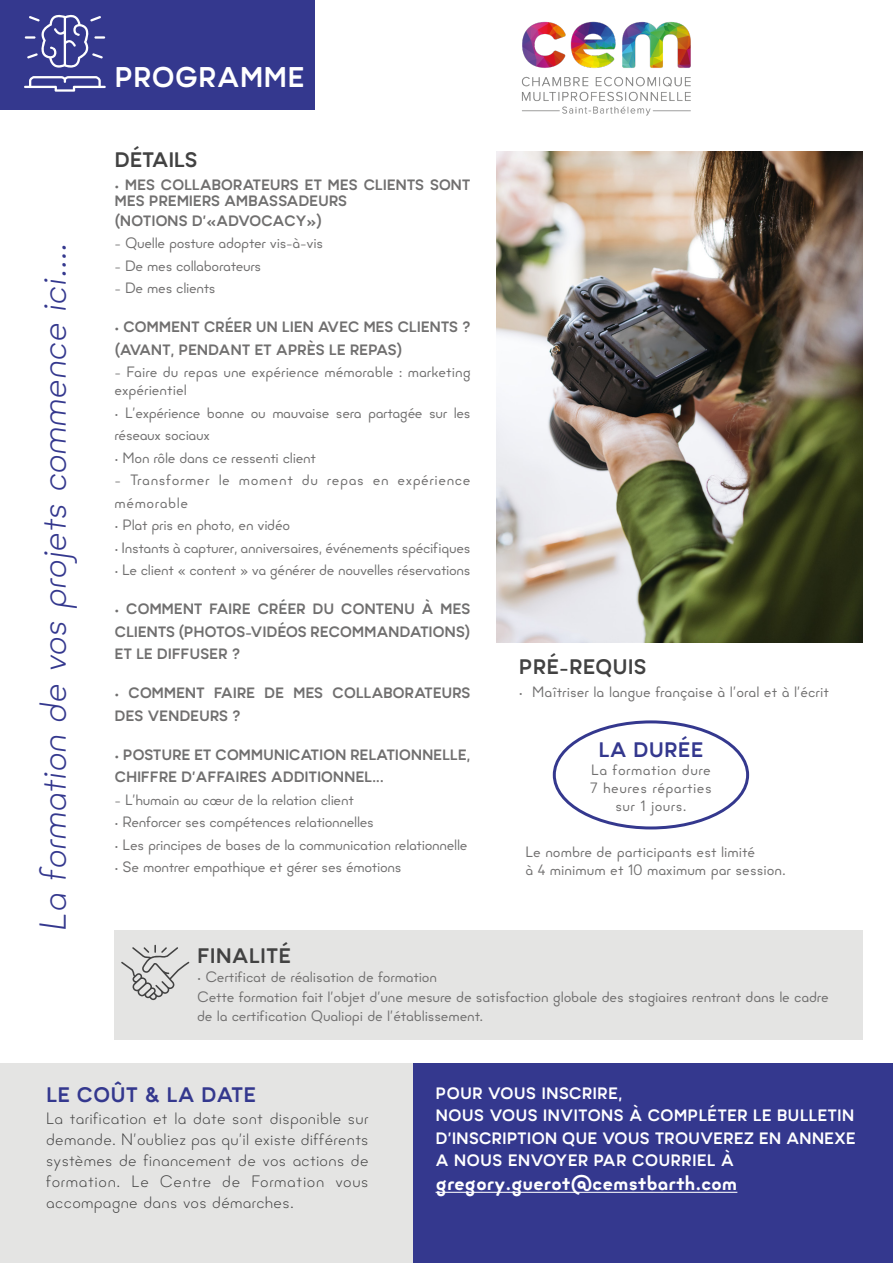
<style>
.page{position:relative;width:893px;height:1263px;background:#fff}
.page>*{position:absolute;margin:0;border:0;box-sizing:border-box;transform-origin:0 0}
.t1{font:italic 300 37.5px "Minimo";color:#34388e}
.t2{font:700 28.5px "Minimo";color:#fff}
.t3{font:700 21px "Minimo";letter-spacing:-.01em;color:#fff}
.t4{font:700 21px "Minimo";color:#34388e}
.t5{font:700 21px "Minimo";color:#424242}
.t6{font:700 21px "Minimo";letter-spacing:-.02em;color:#424242}
.t7{font:300 16.5px/21px "Minimo";letter-spacing:.02em;color:#424242;text-align:justify}
.t8{font:700 16.5px/22.5px "Minimo";color:#fff}
.t9{font:15px/19.5px "Minimo";letter-spacing:-.02em;color:#706f6f}
.t10{font:700 15px/22.5px "Minimo";letter-spacing:-.02em;color:#706f6f}
.t11{font:15px/18px "Minimo";color:#706f6f}
.t12{font:15px/22.5px "Minimo";letter-spacing:.035em;color:#706f6f}
.t13{font:15px/18px "Minimo";letter-spacing:.03em;color:#706f6f;text-align:center}
</style>
<div class="page">
<img style="left:521px;top:21px;width:170px;height:95px">
<div style="left:0;top:0;width:315px;height:109px;background:#34388e"></div>
<div style="left:388px;top:1063px;width:505px;height:200px;background:#34388e"></div>
<hr style="left:436px;top:1192px;width:301px;height:1px;background:#fff">
<svg style="left:25px;top:14px;width:80px;height:54px"></svg>
<svg style="left:24px;top:76px;width:82px;height:16px"></svg>
<div style="left:115px;top:930px;width:748px;height:109px;background:#e4e4e3"></div>
<svg style="left:121px;top:945px;width:68px;height:55px"></svg>
<div style="left:0;top:1063px;width:412px;height:200px;background:#e4e4e3"></div>
<div style="left:553px;top:720px;width:196px;height:109px;border:3px solid #34388e;border-radius:50%"></div>
<img style="left:496px;top:151px;width:367px;height:491px">
<h1 class="t1" style="left:28px;top:930px;width:688px;rotate:-90deg">La formation de vos projets commence ici….</h1>
<h2 class="t2" style="left:114px;top:57px;width:192px">PROGRAMME</h2>
<h3 class="t6" style="left:115px;top:146px;width:85px">DÉTAILS</h3>
<p class="t10" style="left:115px;top:176px;width:358px;line-height:16.5px">• MES COLLABORATEURS ET MES CLIENTS SONT<br>MES PREMIERS AMBASSADEURS</p>
<p class="t10" style="left:115px;top:209px;width:209px">(NOTIONS D’«ADVOCACY»)</p>
<p class="t9" style="left:115px;top:233px;width:210px">- Quelle posture adopter vis-à-vis</p>
<p class="t9" style="left:115px;top:256px;width:148px">- De mes collaborateurs</p>
<p class="t9" style="left:115px;top:278px;width:103px">- De mes clients</p>
<p class="t10" style="left:115px;top:316px;width:358px">• COMMENT CRÉER UN LIEN AVEC MES CLIENTS ? (AVANT, PENDANT ET APRÈS LE REPAS)</p>
<p class="t11" style="left:115px;top:363px;width:358px">- Faire du repas une expérience mémorable : marketing expérientiel</p>
<p class="t9" style="left:115px;top:401px;width:358px;line-height:22.5px">• L’expérience bonne ou mauvaise sera partagée sur les réseaux sociaux</p>
<p class="t9" style="left:115px;top:448px;width:203px">• Mon rôle dans ce ressenti client</p>
<p class="t12" style="left:115px;top:469px;width:358px">- Transformer le moment du repas en expérience mémorable</p>
<p class="t9" style="left:115px;top:515px;width:177px">• Plat pris en photo, en vidéo</p>
<p class="t9" style="left:115px;top:538px;width:358px">• Instants à capturer, anniversaires, événements spécifiques</p>
<p class="t9" style="left:115px;top:560px;width:358px">• Le client « content » va générer de nouvelles réservations</p>
<p class="t10" style="left:115px;top:598px;width:358px;text-align:justify">• COMMENT FAIRE CRÉER DU CONTENU À MES CLIENTS (PHOTOS-VIDÉOS RECOMMANDATIONS)<br>ET LE DIFFUSER ?</p>
<p class="t10" style="left:115px;top:682px;width:358px">• COMMENT FAIRE DE MES COLLABORATEURS<br>DES VENDEURS ?</p>
<p class="t10" style="left:115px;top:743px;width:358px">• POSTURE ET COMMUNICATION RELATIONNELLE,<br>CHIFFRE D’AFFAIRES ADDITIONNEL...</p>
<p class="t9" style="left:115px;top:790px;width:241px">- L’humain au cœur de la relation client</p>
<p class="t9" style="left:115px;top:812px;width:261px">• Renforcer ses compétences relationnelles</p>
<p class="t9" style="left:115px;top:835px;width:354px">• Les principes de bases de la communication relationnelle</p>
<p class="t9" style="left:115px;top:857px;width:288px">• Se montrer empathique et gérer ses émotions</p>
<h3 class="t5" style="left:519px;top:652px;width:129px">PRÉ-REQUIS</h3>
<p class="t11" style="left:519px;top:682px;width:312px">• Maîtriser la langue française à l’oral et à l’écrit</p>
<h3 class="t4" style="left:598px;top:735px;width:107px">LA DURÉE</h3>
<p class="t13" style="left:590px;top:760px;width:123px">La formation dure<br>7 heures réparties sur 1 jours.</p>
<p class="t11" style="left:525px;top:842px;width:262px">Le nombre de participants est limité<br>à 4 minimum et 10 maximum par session.</p>
<h3 class="t5" style="left:197px;top:941px;width:96px">FINALITÉ</h3>
<p class="t9" style="left:197px;top:967px;width:633px">• Certificat de réalisation de formation<br>Cette formation fait l’objet d’une mesure de satisfaction globale des stagiaires rentrant dans le cadre de la certification Qualiopi de l’établissement.</p>
<h3 class="t4" style="left:46px;top:1080px;width:212px">LE COÛT &amp; LA DATE</h3>
<p class="t7" style="left:46px;top:1107px;width:324px">La tarification et la date sont disponible sur demande. N’oubliez pas qu’il existe différents systèmes de financement de vos actions de formation. Le Centre de Formation vous accompagne dans vos démarches.</p>
<p class="t8" style="left:436px;top:1081px;width:422px">POUR VOUS INSCRIRE,<br>NOUS VOUS INVITONS À COMPLÉTER LE BULLETIN D’INSCRIPTION QUE VOUS TROUVEREZ EN ANNEXE A NOUS ENVOYER PAR COURRIEL À</p>
<h3 class="t3" style="left:436px;top:1168px;width:303px">gregory.guerot@cemstbarth.com</h3>
</div>
